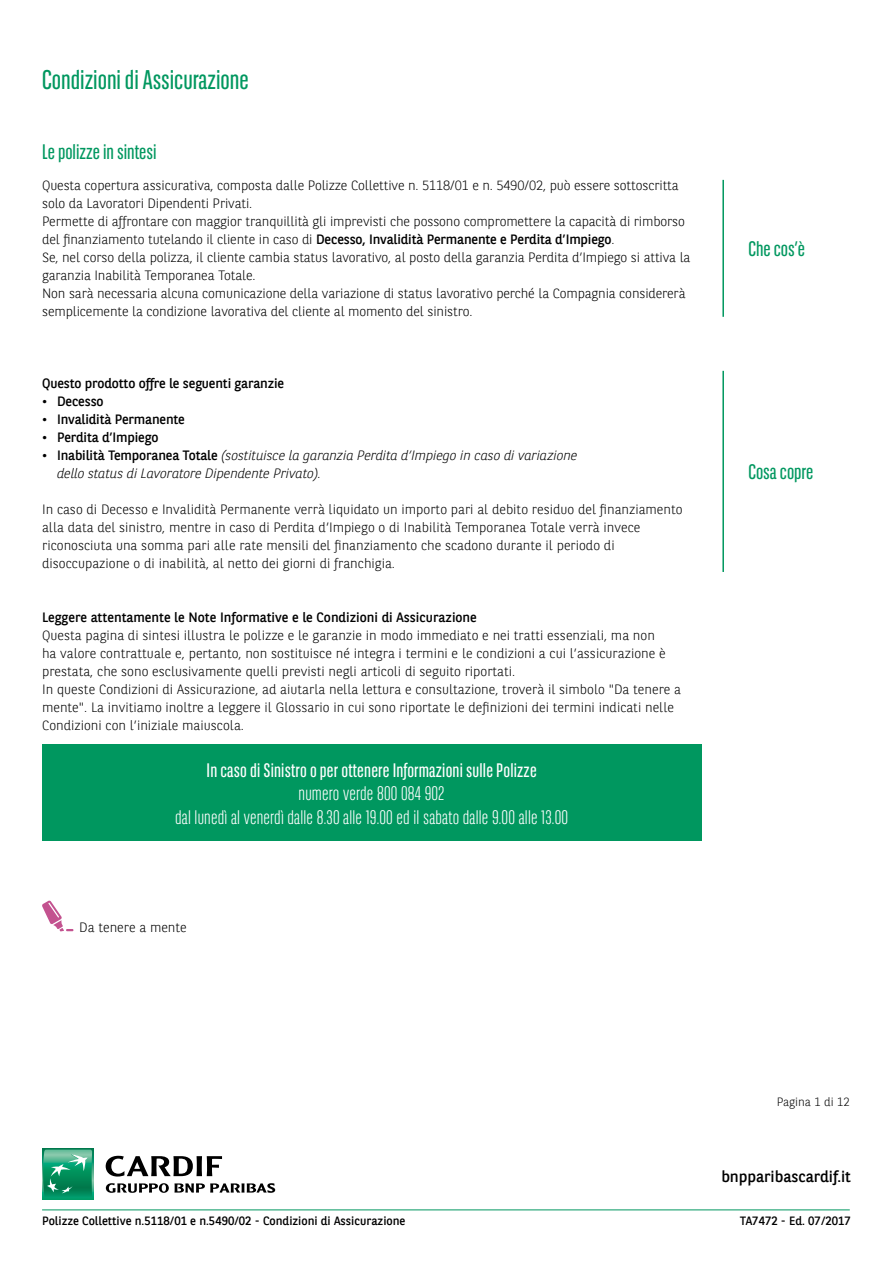
<style>
.page{position:relative;width:893px;height:1263px;background:#fff}
.page>*{position:absolute;margin:0;border:0;box-sizing:border-box;transform-origin:0 0}
.t1{font:27px "BNPP Sans Condensed";color:#00975f}
.t2{font:21px "BNPP Sans Condensed";color:#00975f}
.t3{font:300 19.5px/23.4px "BNPP Sans Condensed";letter-spacing:.01em;color:#fff;text-align:center}
.t4{font:19.5px "BNPP Sans Condensed";letter-spacing:.01em;color:#fff}
.t5{font:15.75px "BNPP Sans";color:#000}
.t6{font:300 13.5px/18px "BNPP Sans";color:#000}
.t7{font:13.5px "BNPP Sans";letter-spacing:-.01em;color:#000}
.t8{font:italic 300 13.5px/18px "BNPP Sans";letter-spacing:-.01em;color:#000}
.t9{font:12px "BNPP Sans";color:#000}
.t10{font:300 12px "BNPP Sans";color:#000}
.s1{font-weight:400}
.s2{font-weight:400;font-style:normal}
</style>
<div class="page">
<div style="left:42px;top:1149px;width:51px;height:51px;background:#009e6b"></div>
<svg style="left:43px;top:1149px;width:49px;height:46px"></svg>
<svg style="left:106px;top:1183px;width:169px;height:10px"></svg>
<svg style="left:106px;top:1156px;width:116px;height:20px"></svg>
<hr style="left:42px;top:1209px;width:808px;height:1px;background:#00975f">
<hr style="left:722px;top:180px;width:2px;height:137px;background:#00975f">
<hr style="left:722px;top:371px;width:2px;height:201px;background:#00975f">
<div style="left:42px;top:744px;width:659px;height:97px;background:#00975f"></div>
<svg style="left:42px;top:900px;width:31px;height:31px"></svg>
<h1 class="t1" style="left:42px;top:65px;width:208px">Condizioni di Assicurazione</h1>
<h2 class="t2" style="left:42px;top:140px;width:116px">Le polizze in sintesi</h2>
<p class="t6" style="left:42px;top:176px;width:650px">Questa copertura assicurativa, composta dalle Polizze Collettive n. 5118/01 e n. 5490/02, può essere sottoscritta solo da Lavoratori Dipendenti Privati.<br>Permette di affrontare con maggior tranquillità gli imprevisti che possono compromettere la capacità di rimborso del finanziamento tutelando il cliente in caso di <span class="s1">Decesso, Invalidità Permanente e Perdita d’Impiego</span>.<br>Se, nel corso della polizza, il cliente cambia status lavorativo, al posto della garanzia Perdita d’Impiego si attiva la garanzia Inabilità Temporanea Totale.<br>Non sarà necessaria alcuna comunicazione della variazione di status lavorativo perché la Compagnia considererà semplicemente la condizione lavorativa del cliente al momento del sinistro.</p>
<p class="t7" style="left:42px;top:374px;width:244px">Questo prodotto offre le seguenti garanzie</p>
<p class="t7" style="left:42px;top:392px;width:63px">• Decesso</p>
<p class="t7" style="left:42px;top:410px;width:144px">• Invalidità Permanente</p>
<p class="t7" style="left:42px;top:428px;width:118px">• Perdita d’Impiego</p>
<p class="t8" style="left:57px;top:446px;width:522px;text-indent:-15px"><span class="s2">• Inabilità Temporanea Totale</span> (sostituisce la garanzia Perdita d’Impiego in caso di variazione dello status di Lavoratore Dipendente Privato).</p>
<p class="t6" style="left:42px;top:500px;width:642px">In caso di Decesso e Invalidità Permanente verrà liquidato un importo pari al debito residuo del finanziamento alla data del sinistro, mentre in caso di Perdita d’Impiego o di Inabilità Temporanea Totale verrà invece riconosciuta una somma pari alle rate mensili del finanziamento che scadono durante il periodo di disoccupazione o di inabilità, al netto dei giorni di franchigia.</p>
<p class="t7" style="left:42px;top:608px;width:436px">Leggere attentamente le Note Informative e le Condizioni di Assicurazione</p>
<p class="t6" style="left:42px;top:626px;width:640px">Questa pagina di sintesi illustra le polizze e le garanzie in modo immediato e nei tratti essenziali, ma non<br>ha valore contrattuale e, pertanto, non sostituisce né integra i termini e le condizioni a cui l’assicurazione è prestata, che sono esclusivamente quelli previsti negli articoli di seguito riportati.<br>In queste Condizioni di Assicurazione, ad aiutarla nella lettura e consultazione, troverà il simbolo "Da tenere a mente". La invitiamo inoltre a leggere il Glossario in cui sono riportate le definizioni dei termini indicati nelle Condizioni con l’iniziale maiuscola.</p>
<h3 class="t4" style="left:207px;top:760px;width:332px">In caso di Sinistro o per ottenere Informazioni sulle Polizze</h3>
<h3 class="t3" style="left:175px;top:782px;width:394px">numero verde 800 084 902<br>dal lunedì al venerdì dalle 8.30 alle 19.00 ed il sabato dalle 9.00 alle 13.00</h3>
<p class="t6" style="left:79px;top:917px;width:109px">Da tenere a mente</p>
<h2 class="t2" style="left:748px;top:238px;width:58px">Che cos’è</h2>
<h2 class="t2" style="left:748px;top:461px;width:67px">Cosa copre</h2>
<p class="t10" style="left:777px;top:1094px;width:75px">Pagina 1 di 12</p>
<p class="t5" style="left:721px;top:1165px;width:131px">bnpparibascardif.it</p>
<p class="t9" style="left:42px;top:1212px;width:365px">Polizze Collettive n.5118/01 e n.5490/02 - Condizioni di Assicurazione</p>
<p class="t9" style="left:740px;top:1212px;width:113px">TA7472 - Ed. 07/2017</p>
</div>
